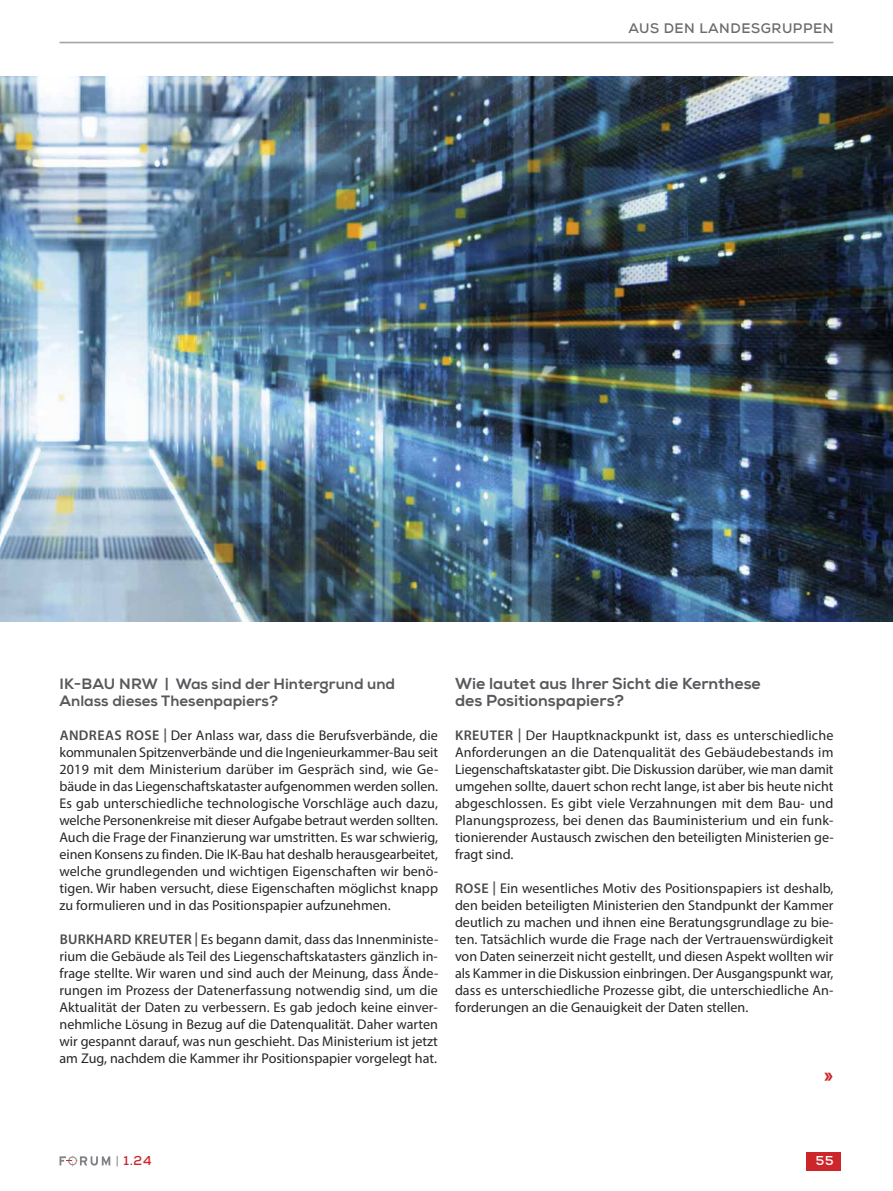
<style>
.page{position:relative;width:893px;height:1191px;background:#fff}
.page>*{position:absolute;margin:0;border:0;box-sizing:border-box;transform-origin:0 0}
.t1{font:800 18px "Nexa";color:#cc262a}
.t2{font:800 15.9px/17px "Nexa";color:#58595c}
.t3{font:800 15px/17px "Nexa";color:#58595c}
.t4{font:14.1px/17px "Myriad Pro";color:#272526;text-align:justify}
.t5{font:700 13.8px "Nexa";letter-spacing:.04em;color:#6c6b6c}
.t6{font:700 12.9px "Nexa";color:#cc262a}
.t7{font:700 12.9px "Nexa";color:#fff}
.s1{font-weight:600;color:#4c4d4f}
.s2{font-weight:300;color:#58595c}
.s3{color:#58595c}
</style>
<div class="page">
<hr style="left:60px;top:42px;width:773px;height:1px;background:#a5a7ab">
<div style="left:806px;top:1151px;width:34px;height:19px;background:#cc262a"></div>
<svg style="left:60px;top:1155px;width:50px;height:11px"></svg>
<img style="left:0;top:77px;width:893px;height:544px">
<img style="left:0;top:430px;width:1px;height:192px">
<p class="t5" style="left:628px;top:24px;width:207px">AUS DEN LANDESGRUPPEN</p>
<p class="t3" style="left:60px;top:677px;width:337px">IK-BAU NRW | Was sind der Hintergrund und<br>Anlass dieses Thesenpapiers?</p>
<p class="t4" style="left:60px;top:728px;width:380px"><span class="s1">ANDREAS ROSE |</span> Der Anlass war, dass die Berufsverbände, die kommunalen Spitzenverbände und die Ingenieurkammer-Bau seit 2019 mit dem Ministerium darüber im Gespräch sind, wie Ge&shy;bäude in das Liegenschaftskataster aufgenommen werden sollen.<br>Es gab unterschiedliche technologische Vorschläge auch dazu, welche Personenkreise mit dieser Aufgabe betraut werden sollten.<br>Auch die Frage der Finanzierung war umstritten. Es war schwierig, einen Konsens zu finden. Die IK-Bau hat deshalb herausgearbeitet, welche grundlegenden und wichtigen Eigenschaften wir benö&shy;tigen. Wir haben versucht, diese Eigenschaften möglichst knapp zu formulieren und in das Positionspapier aufzunehmen.</p>
<p class="t4" style="left:60px;top:932px;width:380px"><span class="s1">BURKHARD KREUTER |</span> Es begann damit, dass das Innenministe&shy;rium die Gebäude als Teil des Liegenschaftskatasters gänzlich in&shy;frage stellte. Wir waren und sind auch der Meinung, dass Ände&shy;rungen im Prozess der Datenerfassung notwendig sind, um die Aktualität der Daten zu verbessern. Es gab jedoch keine einver&shy;nehmliche Lösung in Bezug auf die Datenqualität. Daher warten wir gespannt darauf, was nun geschieht. Das Ministerium ist jetzt am Zug, nachdem die Kammer ihr Positionspapier vorgelegt hat.</p>
<p class="t2" style="left:455px;top:677px;width:307px">Wie lautet aus Ihrer Sicht die Kernthese des Positionspapiers?</p>
<p class="t4" style="left:455px;top:728px;width:380px"><span class="s1">KREUTER |</span> Der Hauptknackpunkt ist, dass es unterschiedliche Anforderungen an die Datenqualität des Gebäudebestands im Liegenschaftskataster gibt. Die Diskussion darüber, wie man damit umgehen sollte, dauert schon recht lange, ist aber bis heute nicht abgeschlossen. Es gibt viele Verzahnungen mit dem Bau- und Planungsprozess, bei denen das Bauministerium und ein funk - tionierender Austausch zwischen den beteiligten Ministerien ge&shy;fragt sind.</p>
<p class="t4" style="left:455px;top:881px;width:380px"><span class="s1">ROSE |</span> Ein wesentliches Motiv des Positionspapiers ist deshalb, den beiden beteiligten Ministerien den Standpunkt der Kammer deutlich zu machen und ihnen eine Beratungsgrundlage zu bie - ten. Tatsächlich wurde die Frage nach der Vertrauenswürdigkeit von Daten seinerzeit nicht gestellt, und diesen Aspekt wollten wir als Kammer in die Diskussion einbringen. Der Ausgangspunkt war, dass es unterschiedliche Prozesse gibt, die unterschiedliche An&shy;forderungen an die Genauigkeit der Daten stellen.</p>
<p class="t1" style="left:823px;top:1070px;width:12px">»</p>
<p class="t6" style="left:116px;top:1156px;width:37px"><span class="s2">|</span> 1<span class="s3">.</span>24</p>
<p class="t7" style="left:816px;top:1156px;width:19px">55</p>
</div>
